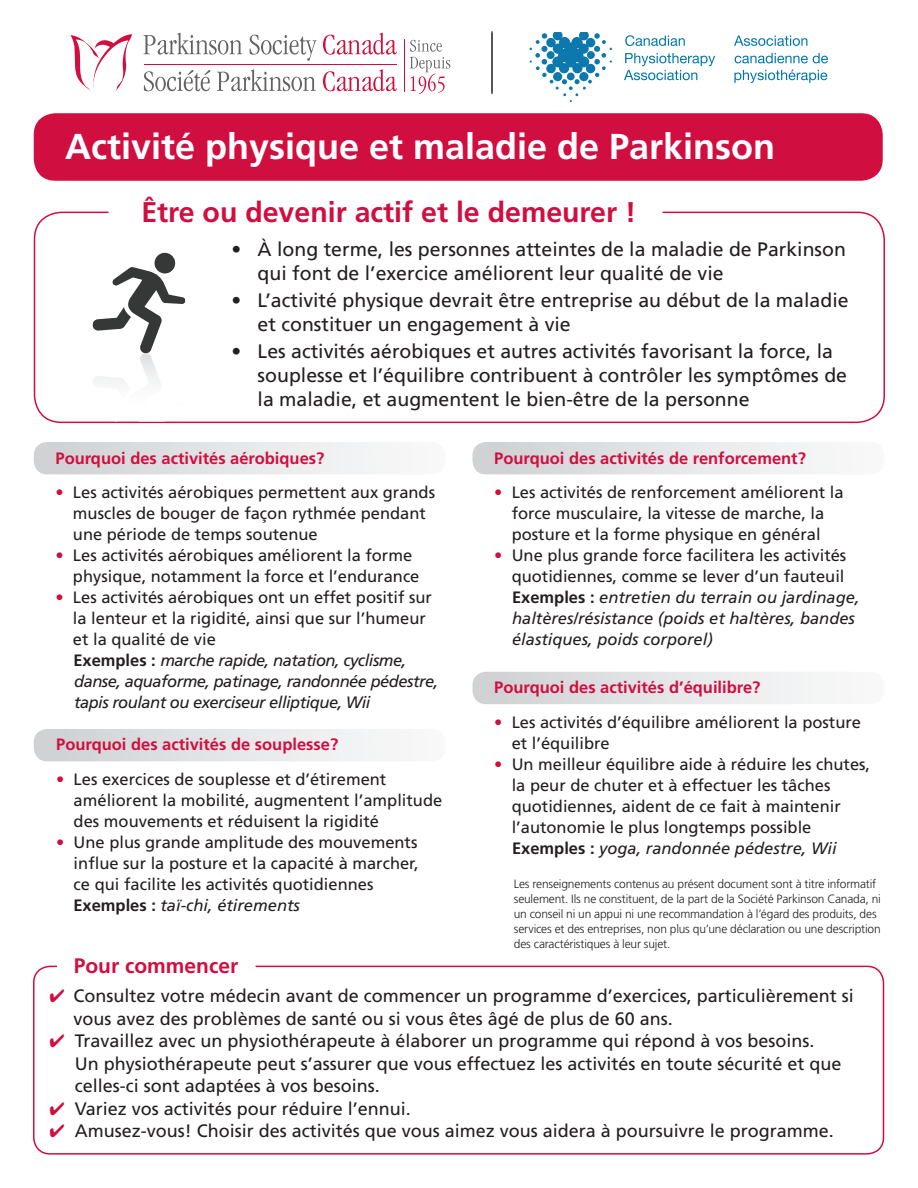
<style>
.page{position:relative;width:918px;height:1188px;background:#fff}
.page>*{position:absolute;margin:0;border:0;box-sizing:border-box;transform-origin:0 0}
.t1{font:700 36px "Frutiger";color:#fff}
.t2{font:700 28.5px "Frutiger";color:#d10e40}
.t3{font:700 21px "Frutiger";color:#d10e40}
.t4{font:19.5px/24px "Frutiger";color:#231f20}
.t5{font:18px/22.5px "Frutiger";color:#231f20}
.t6{font:16.5px/21px "Frutiger";color:#231f20}
.t7{font:italic 16.5px/21px "Frutiger";letter-spacing:-.03em;color:#231f20}
.t8{font:italic 16.5px/21px "Frutiger";color:#231f20}
.t9{font:700 16.5px "Frutiger";color:#d10e40}
.t10{font:300 12px/15px "Frutiger";letter-spacing:-.015em;color:#231f20}
.s1{color:#d10e40}
.s2{font-style:normal;color:#d10e40}
.s3{font-style:normal}
.s4{font-weight:700;font-style:normal}
.s5{font-weight:700}
.s6{font-style:italic}
</style>
<div class="page">
<div style="left:34px;top:113px;width:849px;height:68px;background:#d10e40;border-radius:22px"></div>
<svg style="left:92px;top:211px;width:572px;height:211px"></svg>
<svg style="left:34px;top:442px;width:352px;height:32px"></svg>
<svg style="left:34px;top:729px;width:352px;height:32px"></svg>
<svg style="left:472px;top:442px;width:353px;height:32px"></svg>
<svg style="left:472px;top:672px;width:353px;height:32px"></svg>
<div style="left:33px;top:966px;width:851px;height:189px;border:2px solid #d10e40;border-radius:16px"></div>
<div style="left:57px;top:957px;width:199px;height:26px;background:#fff"></div>
<svg style="left:144px;top:33px;width:98px;height:22px"></svg>
<svg style="left:250px;top:35px;width:67px;height:26px"></svg>
<svg style="left:144px;top:70px;width:66px;height:21px"></svg>
<svg style="left:217px;top:69px;width:99px;height:22px"></svg>
<svg style="left:323px;top:33px;width:74px;height:22px"></svg>
<svg style="left:323px;top:69px;width:74px;height:22px"></svg>
<hr style="left:144px;top:64px;width:253px;height:1px;background:#d10e40">
<svg style="left:410px;top:40px;width:40px;height:54px"></svg>
<hr style="left:404px;top:39px;width:1px;height:53px;background:#d10e40">
<svg style="left:70px;top:34px;width:62px;height:57px"></svg>
<svg style="left:530px;top:33px;width:82px;height:69px"></svg>
<div style="left:579px;top:44px;width:10px;height:10px;background:#0d78ad;border-radius:50%"></div>
<div style="left:578px;top:56px;width:11px;height:11px;background:#0d78ad;border-radius:50%"></div>
<svg style="left:625px;top:35px;width:60px;height:11px"></svg>
<svg style="left:624px;top:53px;width:91px;height:27px"></svg>
<svg style="left:734px;top:36px;width:73px;height:10px"></svg>
<svg style="left:735px;top:53px;width:93px;height:10px"></svg>
<svg style="left:734px;top:70px;width:93px;height:13px"></svg>
<hr style="left:492px;top:33px;width:1px;height:61px;background:#231f20">
<hr style="left:492px;top:31px;width:1px;height:62px;background:#231f20">
<h1 class="t1" style="left:65px;top:125px;width:712px">Activité physique et maladie de Parkinson</h1>
<h2 class="t2" style="left:141px;top:196px;width:496px">Être ou devenir actif et le demeurer !</h2>
<p class="t4" style="left:258px;top:237px;width:590px;text-indent:-26px">• À long terme, les personnes atteintes de la maladie de Parkinson qui font de l’exercice améliorent leur qualité de vie</p>
<p class="t4" style="left:258px;top:288px;width:593px;text-indent:-26px">• L’activité physique devrait être entreprise au début de la maladie et constituer un engagement à vie</p>
<p class="t4" style="left:258px;top:339px;width:591px;text-indent:-26px">• Les activités aérobiques et autres activités favorisant la force, la souplesse et l’équilibre contribuent à contrôler les symptômes de la maladie, et augmentent le bien-être de la personne</p>
<p class="t9" style="left:494px;top:448px;width:313px">Pourquoi des activités de renforcement?</p>
<p class="t6" style="left:494px;top:482px;width:351px;text-align:center"><span class="s1">•</span> Les activités de renforcement améliorent la force musculaire, la vitesse de marche, la posture et la forme physique en général</p>
<p class="t8" style="left:512px;top:545px;width:349px;text-indent:-17px"><span class="s2">•</span> <span class="s3">Une plus grande force facilitera les activités quotidiennes, comme se lever d’un fauteuil </span><span class="s4">Exemples :</span> entretien du terrain ou jardinage, haltères/résistance (poids et haltères, bandes élastiques, poids corporel)</p>
<p class="t9" style="left:494px;top:678px;width:268px">Pourquoi des activités d’équilibre?</p>
<p class="t6" style="left:512px;top:712px;width:351px;text-indent:-17px"><span class="s1">•</span> Les activités d’équilibre améliorent la posture et l’équilibre</p>
<p class="t6" style="left:512px;top:754px;width:360px;text-indent:-17px"><span class="s1">•</span> Un meilleur équilibre aide à réduire les chutes, la peur de chuter et à effectuer les tâches quotidiennes, aident de ce fait à maintenir l’autonomie le plus longtemps possible <span class="s5">Exemples :</span> <span class="s6">yoga, randonnée pédestre, Wii</span></p>
<p class="t10" style="left:514px;top:877px;width:369px">Les renseignements contenus au présent document sont à titre informatif seulement. Ils ne constituent, de la part de la Société Parkinson Canada, ni un conseil ni un appui ni une recommandation à l’égard des produits, des services et des entreprises, non plus qu’une déclaration ou une description des caractéristiques à leur sujet.</p>
<p class="t5" style="left:74px;top:984px;width:782px;text-indent:-24px"><span class="s1">✔</span> Consultez votre médecin avant de commencer un programme d’exercices, particulièrement si vous avez des problèmes de santé ou si vous êtes âgé de plus de 60 ans.</p>
<p class="t5" style="left:75px;top:1029px;width:768px;text-indent:-25px"><span class="s1">✔</span> Travaillez avec un physiothérapeute à élaborer un programme qui répond à vos besoins.<br>Un physiothérapeute peut s’assurer que vous effectuez les activités en toute sécurité et que celles-ci sont adaptées à vos besoins.</p>
<p class="t5" style="left:50px;top:1097px;width:363px"><span class="s1">✔</span> Variez vos activités pour réduire l’ennui.</p>
<p class="t5" style="left:50px;top:1119px;width:786px"><span class="s1">✔</span> Amusez-vous! Choisir des activités que vous aimez vous aidera à poursuivre le programme.</p>
<p class="t9" style="left:56px;top:448px;width:270px">Pourquoi des activités aérobiques?</p>
<p class="t6" style="left:73px;top:482px;width:364px;text-indent:-17px"><span class="s1">•</span> Les activités aérobiques permettent aux grands muscles de bouger de façon rythmée pendant une période de temps soutenue</p>
<p class="t6" style="left:73px;top:545px;width:348px;text-indent:-17px"><span class="s1">•</span> Les activités aérobiques améliorent la forme physique, notamment la force et l’endurance</p>
<p class="t7" style="left:73px;top:587px;width:367px;text-indent:-17px"><span class="s2">•</span> <span class="s3">Les activités aérobiques ont un effet positif sur la lenteur et la rigidité, ainsi que sur l’humeur et la qualité de vie<br></span><span class="s4">Exemples :</span> marche rapide, natation, cyclisme, danse, aquaforme, patinage, randonnée pédestre, tapis roulant ou exerciseur elliptique, Wii</p>
<p class="t9" style="left:56px;top:735px;width:284px">Pourquoi des activités de souplesse?</p>
<p class="t6" style="left:74px;top:768px;width:370px;text-indent:-17px"><span class="s1">•</span> Les exercices de souplesse et d’étirement améliorent la mobilité, augmentent l’amplitude des mouvements et réduisent la rigidité</p>
<p class="t6" style="left:73px;top:832px;width:347px;text-indent:-17px"><span class="s1">•</span> Une plus grande amplitude des mouvements influe sur la posture et la capacité à marcher, ce qui facilite les activités quotidiennes <span class="s5">Exemples :</span> <span class="s6">taï-chi, étirements</span></p>
<p class="t3" style="left:74px;top:954px;width:166px">Pour commencer</p>
</div>
